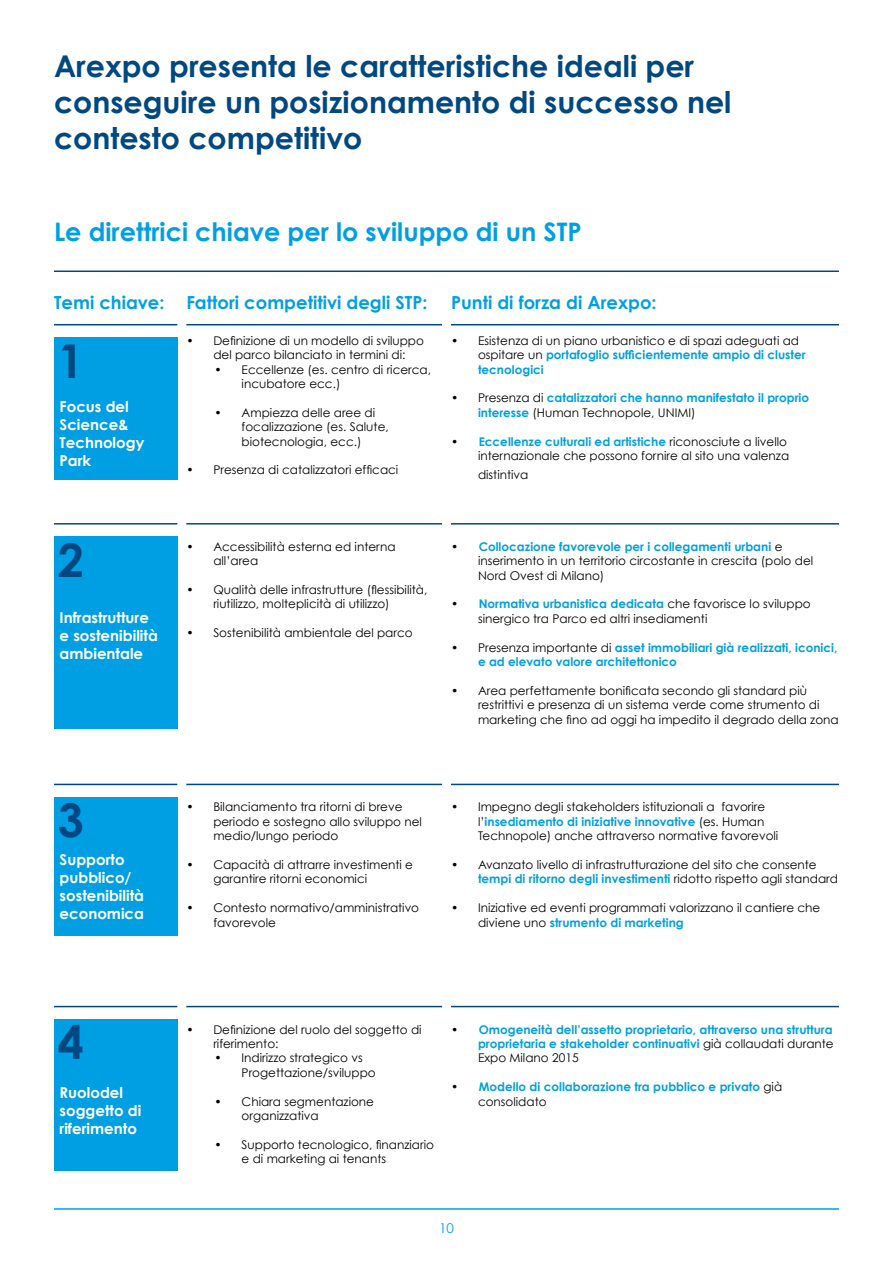
<style>
.page{position:relative;width:893px;height:1263px;background:#fff}
.page>*{position:absolute;margin:0;border:0;box-sizing:border-box;transform-origin:0 0}
.t1{font:700 46.5px "Century Gothic";color:#004881}
.t2{font:700 30px/36px "Century Gothic";color:#004881}
.t3{font:700 25.5px "Century Gothic";color:#009fe3}
.t4{font:700 18px "Century Gothic";color:#009fe3}
.t5{font:700 15px/18px "Century Gothic";color:#fff}
.t6{font:13.5px "Century Gothic";color:#009fe3}
.t7{font:12px/14.4px "Century Gothic";color:#000}
.t8{font:700 12px/14.4px "Century Gothic";color:#009fe3}
.s1{font-weight:700;color:#009fe3}
.s2{font-weight:400;color:#000}
.s3{font-weight:700}
.s4{color:#000}
</style>
<div class="page">
<hr style="left:54px;top:1208px;width:785px;height:2px;background:#009fe3">
<hr style="left:54px;top:270px;width:785px;height:2px;background:#004881">
<hr style="left:186px;top:324px;width:256px;height:1px;background:#004881">
<hr style="left:451px;top:324px;width:388px;height:1px;background:#004881">
<hr style="left:54px;top:324px;width:123px;height:1px;background:#004881">
<div style="left:54px;top:337px;width:123px;height:142px;background:#009fe3"></div>
<hr style="left:186px;top:523px;width:256px;height:1px;background:#004881">
<hr style="left:451px;top:523px;width:388px;height:1px;background:#004881">
<hr style="left:54px;top:523px;width:123px;height:1px;background:#004881">
<div style="left:54px;top:536px;width:123px;height:193px;background:#009fe3"></div>
<hr style="left:186px;top:784px;width:256px;height:1px;background:#004881">
<hr style="left:451px;top:784px;width:388px;height:1px;background:#004881">
<hr style="left:54px;top:784px;width:123px;height:1px;background:#004881">
<div style="left:54px;top:797px;width:123px;height:138px;background:#009fe3"></div>
<hr style="left:186px;top:1006px;width:256px;height:1px;background:#004881">
<hr style="left:451px;top:1006px;width:388px;height:1px;background:#004881">
<hr style="left:54px;top:1006px;width:123px;height:1px;background:#004881">
<div style="left:54px;top:1019px;width:123px;height:152px;background:#009fe3"></div>
<h2 class="t2" style="left:54px;top:47px;width:679px">Arexpo presenta le caratteristiche ideali per conseguire un posizionamento di successo nel contesto competitivo</h2>
<h3 class="t3" style="left:54px;top:215px;width:529px">Le direttrici chiave per lo sviluppo di un STP</h3>
<h3 class="t4" style="left:54px;top:291px;width:112px">Temi chiave:</h3>
<h1 class="t1" style="left:58px;top:332px;width:28px">1</h1>
<p class="t5" style="left:60px;top:397px;width:86px">Focus del<br>Science&amp;<br>Technology<br>Park</p>
<h3 class="t4" style="left:186px;top:291px;width:243px">Fattori competitivi degli STP:</h3>
<p class="t7" style="left:213px;top:333px;width:212px;text-indent:-27px">• Definizione di un modello di sviluppo del parco bilanciato in termini di:</p>
<p class="t7" style="left:242px;top:362px;width:191px;text-indent:-27px">• Eccellenze (es. centro di ricerca, incubatore ecc.)</p>
<p class="t7" style="left:242px;top:405px;width:149px;text-indent:-27px">• Ampiezza delle aree di focalizzazione (es. Salute, biotecnologia, ecc.)</p>
<p class="t7" style="left:186px;top:463px;width:214px">• Presenza di catalizzatori efficaci</p>
<h3 class="t4" style="left:451px;top:291px;width:207px">Punti di forza di Arexpo:</h3>
<p class="t7" style="left:478px;top:333px;width:329px;text-indent:-27px">• Esistenza di un piano urbanistico e di spazi adeguati ad ospitare un <span class="s1">portafoglio sufficientemente ampio di cluster tecnologici</span></p>
<p class="t8" style="left:478px;top:390px;width:333px;text-indent:-27px"><span class="s2">• Presenza di</span> catalizzatori che hanno manifestato il proprio interesse <span class="s2">(Human Technopole, UNIMI)</span></p>
<p class="t7" style="left:451px;top:434px;width:340px;text-align:right"><span class="s3">•</span> <span class="s1">Eccellenze culturali ed artistiche</span> riconosciute a livello internazionale che possono fornire al sito una valenza</p>
<p class="t7" style="left:478px;top:468px;width:52px">distintiva</p>
<h1 class="t1" style="left:58px;top:531px;width:28px">2</h1>
<p class="t5" style="left:60px;top:608px;width:100px">Infrastrutture e sostenibilità ambientale</p>
<p class="t7" style="left:213px;top:539px;width:184px;text-indent:-27px">• Accessibilità esterna ed interna all’area</p>
<p class="t7" style="left:213px;top:582px;width:216px;text-indent:-27px">• Qualità delle infrastrutture (flessibilità, riutilizzo, molteplicità di utilizzo)</p>
<p class="t7" style="left:186px;top:625px;width:228px">• Sostenibilità ambientale del parco</p>
<p class="t7" style="left:478px;top:539px;width:337px;text-indent:-27px"><span class="s3">•</span> <span class="s1">Collocazione favorevole per i collegamenti urbani</span> e inserimento in un territorio circostante in crescita (polo del<br>Nord Ovest di Milano)</p>
<p class="t7" style="left:478px;top:597px;width:334px;text-indent:-27px"><span class="s3">•</span> <span class="s1">Normativa urbanistica dedicata</span> che favorisce lo sviluppo sinergico tra Parco ed altri insediamenti</p>
<p class="t8" style="left:478px;top:640px;width:361px;text-indent:-27px"><span class="s2">• Presenza importante di</span> asset immobiliari già realizzati, iconici, e ad elevato valore architettonico</p>
<p class="t7" style="left:478px;top:683px;width:362px;text-indent:-27px">• Area perfettamente bonificata secondo gli standard più restrittivi e presenza di un sistema verde come strumento di marketing che fino ad oggi ha impedito il degrado della zona</p>
<h1 class="t1" style="left:58px;top:791px;width:28px">3</h1>
<p class="t5" style="left:60px;top:850px;width:86px">Supporto pubblico/ sostenibilità economica</p>
<p class="t7" style="left:213px;top:800px;width:210px;text-indent:-27px">• Bilanciamento tra ritorni di breve periodo e sostegno allo sviluppo nel medio/lungo periodo</p>
<p class="t7" style="left:213px;top:857px;width:201px;text-indent:-27px">• Capacità di attrarre investimenti e garantire ritorni economici</p>
<p class="t7" style="left:213px;top:900px;width:207px;text-indent:-27px">• Contesto normativo/amministrativo favorevole</p>
<p class="t7" style="left:478px;top:800px;width:302px;text-indent:-27px">• Impegno degli stakeholders istituzionali a favorire l’<span class="s1">insediamento di iniziative innovative</span> (es. Human<br>Technopole) anche attraverso normative favorevoli</p>
<p class="t7" style="left:478px;top:857px;width:361px;text-indent:-27px">• Avanzato livello di infrastrutturazione del sito che consente <span class="s1">tempi di ritorno degli investimenti</span> ridotto rispetto agli standard</p>
<p class="t7" style="left:478px;top:900px;width:344px;text-indent:-27px">• Iniziative ed eventi programmati valorizzano il cantiere che diviene uno <span class="s1">strumento di marketing</span></p>
<h1 class="t1" style="left:58px;top:1013px;width:28px">4</h1>
<p class="t5" style="left:60px;top:1083px;width:83px">Ruolodel soggetto di riferimento</p>
<p class="t7" style="left:213px;top:1022px;width:210px;text-indent:-27px">• Definizione del ruolo del soggetto di riferimento:</p>
<p class="t7" style="left:242px;top:1051px;width:136px;text-indent:-27px">• Indirizzo strategico vs<br>Progettazione/sviluppo</p>
<p class="t7" style="left:242px;top:1094px;width:134px;text-indent:-27px">• Chiara segmentazione organizzativa</p>
<p class="t7" style="left:242px;top:1137px;width:194px;text-indent:-27px">• Supporto tecnologico, finanziario e di marketing ai tenants</p>
<p class="t8" style="left:478px;top:1022px;width:357px;text-align:justify;text-indent:-27px"><span class="s4">•</span> Omogeneità dell’assetto proprietario, attraverso una struttura proprietaria e stakeholder continuativi <span class="s2">già collaudati durante Expo Milano 2015</span></p>
<p class="t8" style="left:478px;top:1079px;width:306px;text-indent:-27px"><span class="s4">•</span> Modello di collaborazione tra pubblico e privato <span class="s2">già consolidato</span></p>
<p class="t6" style="left:439px;top:1219px;width:16px">10</p>
</div>
